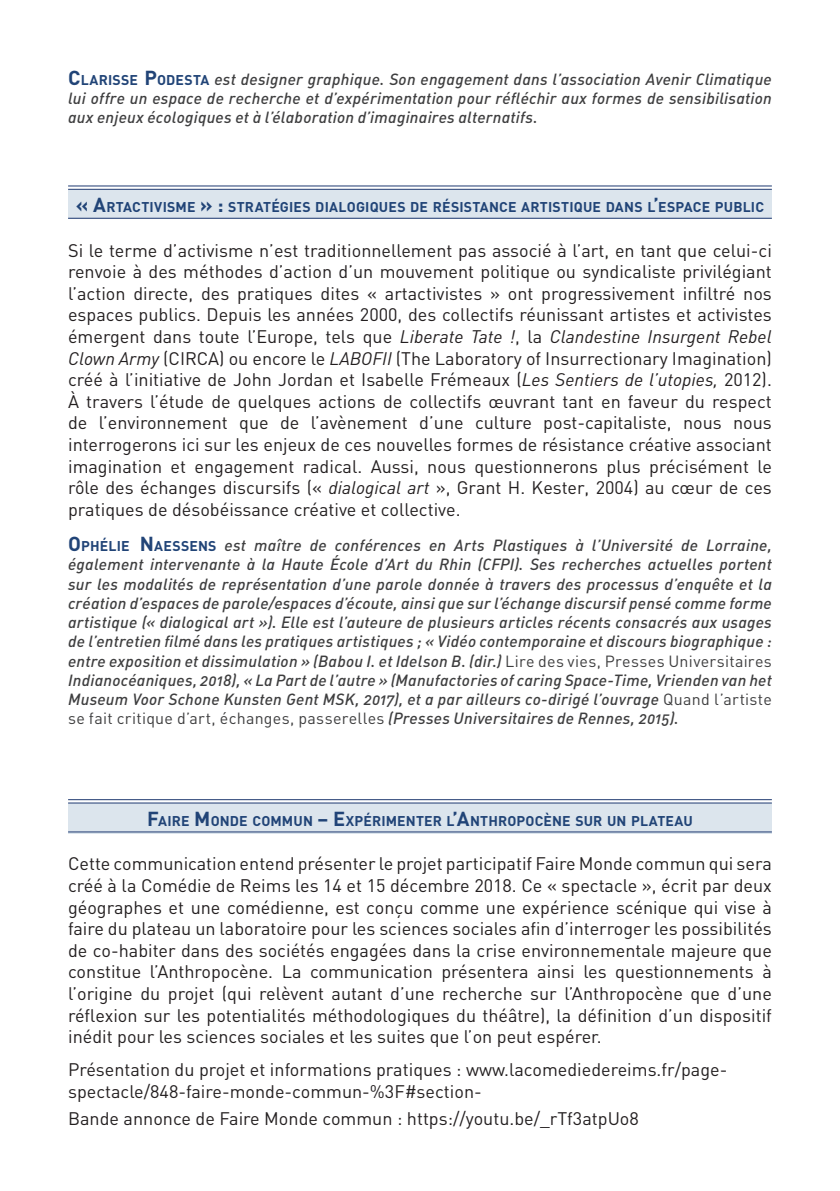
<style>
.page{position:relative;width:840px;height:1191px;background:#fff}
.page>*{position:absolute;margin:0;border:0;box-sizing:border-box;transform-origin:0 0}
.t1{font:18px/21.6px "DIN";color:#231f20;text-align:justify}
.t2{font:16px/19.2px "DIN Medium Italic Alt";letter-spacing:.015em;color:#3e3e3f;text-align:justify}
.t3{font:16px "DIN";letter-spacing:.02em;color:#3e3e3f}
.t4{font:700 14px "DIN";letter-spacing:.01em;color:#214477}
.s1{font-family:"DIN";font-weight:700;font-size:20px;color:#214477}
.s2{font-family:"DIN";font-weight:700;font-size:14px;color:#214477}
.s3{font-size:20px}
.s4{font-style:italic}
.s5{font-family:"DIN"}
.s6{font-family:"DIN Medium Italic Alt"}
</style>
<div class="page">
<div style="left:68px;top:190px;width:703px;height:28px;background:#dce5ed"></div>
<hr style="left:68px;top:186px;width:703px;height:1px;background:#1e3970">
<hr style="left:68px;top:189px;width:703px;height:1px;background:#1e3970">
<hr style="left:68px;top:218px;width:703px;height:1px;background:#1e3970">
<div style="left:68px;top:803px;width:703px;height:31px;background:#dce5ed"></div>
<hr style="left:68px;top:799px;width:703px;height:1px;background:#1e3970">
<hr style="left:68px;top:802px;width:703px;height:1px;background:#1e3970">
<hr style="left:68px;top:831px;width:703px;height:1px;background:#1e3970">
<p class="t2" style="left:68px;top:69px;width:704px"><span class="s1">C</span><span class="s2">LARISSE</span> <span class="s1">P</span><span class="s2">ODESTA</span> est designer graphique. Son engagement dans l’association Avenir Climatique lui offre un espace de recherche et d’expérimentation pour réfléchir aux formes de sensibilisation aux enjeux écologiques et à l’élaboration d’imaginaires alternatifs.</p>
<p class="t4" style="left:76px;top:198px;width:688px"><span class="s3">« A</span>RTACTIVISM E <span class="s3">» :</span> STRATÉGIES DIALOGIQUES DE RÉSISTANCE ARTISTIQUE DANS L<span class="s3">’</span>ESPACE PUBLIC</p>
<p class="t1" style="left:68px;top:239px;width:705px">Si le terme d’activisme n’est traditionnellement pas associé à l’art, en tant que celui-ci renvoie à des méthodes d’action d’un mouvement politique ou syndicaliste privilégiant l’action directe, des pratiques dites « artactivistes » ont progressivement infiltré nos espaces publics. Depuis les années 2000, des collectifs réunissant artistes et activistes émergent dans toute l’Europe, tels que <span class="s4">Liberate Tate !</span>, la <span class="s4">Clandestine Insurgent Rebel Clown Army</span> (CIRCA) ou encore le <span class="s4">LABOFII</span> (The Laboratory of Insurrectionary Imagination) créé à l’initiative de John Jordan et Isabelle Frémeaux (<span class="s4">Les Sentiers de l’utopies,</span> 2012).<br>À travers l’étude de quelques actions de collectifs œuvrant tant en faveur du respect de l’environnement que de l’avènement d’une culture post-capitaliste, nous nous interrogerons ici sur les enjeux de ces nouvelles formes de résistance créative associant imagination et engagement radical. Aussi, nous questionnerons plus précisément le rôle des échanges discursifs (« <span class="s4">dialogical art</span> », Grant H. Kester, 2004) au cœur de ces pratiques de désobéissance créative et collective.</p>
<p class="t2" style="left:68px;top:535px;width:705px"><span class="s1">O</span> <span class="s2">PHÉLIE</span> <span class="s1">N</span> <span class="s2">AESSENS</span> est maître de conférences en Arts Plastiques à l’Université de Lorraine, également intervenante à la Haute École d’Art du Rhin (CFPI). Ses recherches actuelles portent sur les modalités de représentation d’une parole donnée à travers des processus d’enquête et la création d’espaces de parole/espaces d’écoute, ainsi que sur l’échange discursif pensé comme forme artistique (« dialogical art »). Elle est l’auteure de plusieurs articles récents consacrés aux usages de l’entretien filmé dans les pratiques artistiques ; « Vidéo contemporaine et discours biographique : entre exposition et dissimulation » (Babou I. et Idelson B. (dir.) <span class="s5">Lire des vies, Presses Universitaires </span>Indianocéaniques, 2018), « La Part de l’autre » (Manufactories of caring Space-Time, Vrienden van het Museum Voor Schone Kunsten Gent MSK, 2017), et a par ailleurs co-dirigé l’ouvrage <span class="s5">Quand l’artiste</span></p>
<p class="t3" style="left:68px;top:708px;width:612px">se fait critique d’art, échanges, passerelles <span class="s6">(Presses Universitaires de Rennes, 2015).</span></p>
<p class="t4" style="left:147px;top:812px;width:547px"><span class="s3">F</span>AIRE <span class="s3">M</span>ONDE COMM UN <span class="s3">– E</span>XPÉRIM ENTER L<span class="s3">’A</span>NTHROPOCÈNE SUR UN PLATEAU</p>
<p class="t1" style="left:68px;top:852px;width:705px">Cette communication entend présenter le projet participatif Faire Monde commun qui sera créé à la Comédie de Reims les 14 et 15 décembre 2018. Ce « spectacle », écrit par deux géographes et une comédienne, est conçu comme une expérience scénique qui vise à faire du plateau un laboratoire pour les sciences sociales afin d’interroger les possibilités de co-habiter dans des sociétés engagées dans la crise environnementale majeure que constitue l’Anthropocène. La communication présentera ainsi les questionnements à l’origine du projet (qui relèvent autant d’une recherche sur l’Anthropocène que d’une réflexion sur les potentialités méthodologiques du théâtre), la définition d’un dispositif inédit pour les sciences sociales et les suites que l’on peut espérer.</p>
<p class="t1" style="left:68px;top:1058px;width:660px">Présentation du projet et informations pratiques : www.lacomediedereims.fr/page&shy;spectacle/848-faire-monde-commun-%3F#section-</p>
<p class="t1" style="left:68px;top:1107px;width:572px">Bande annonce de Faire Monde commun : https://youtu.be/_rTf3atpUo8</p>
</div>
